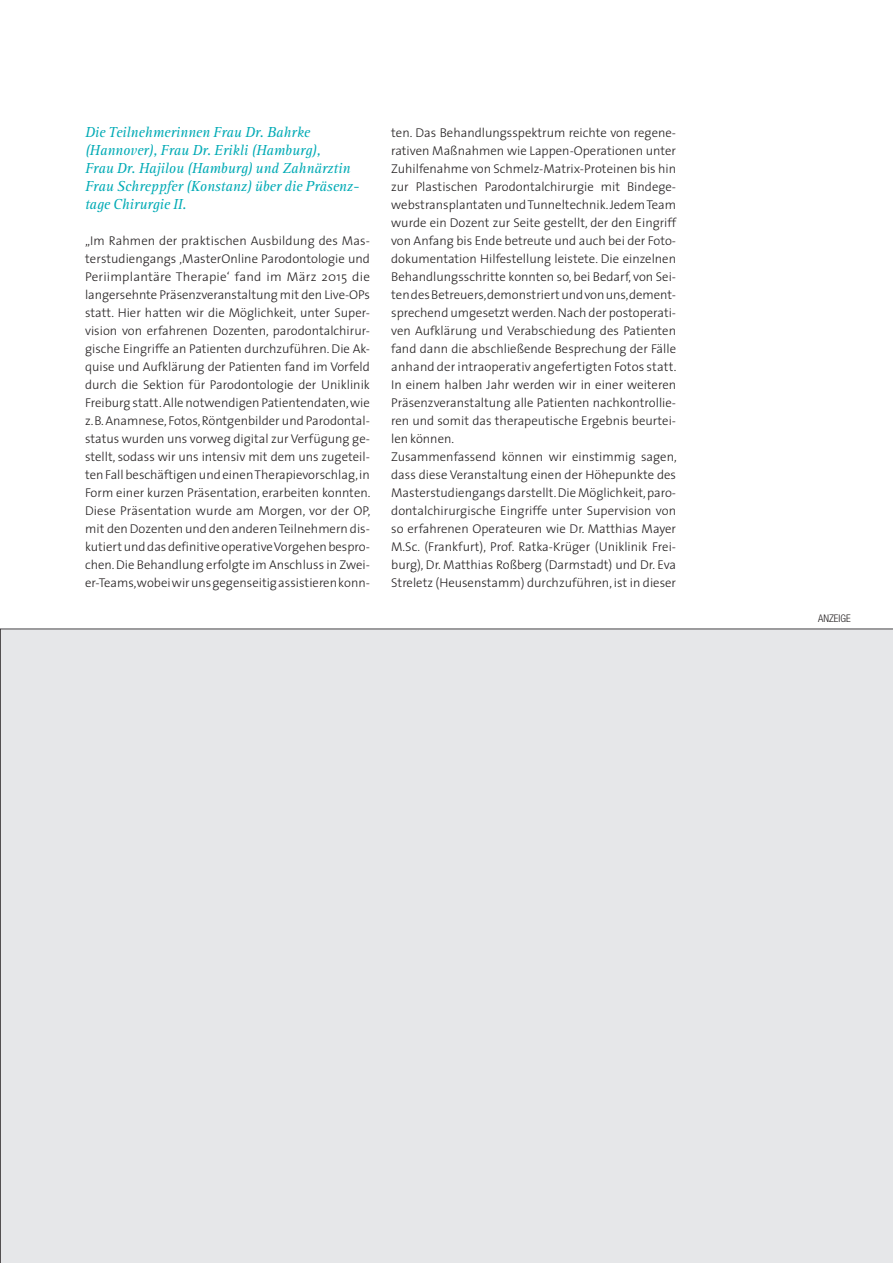
<style>
.page{position:relative;width:893px;height:1263px;background:#fff}
.page>*{position:absolute;margin:0;border:0;box-sizing:border-box;transform-origin:0 0}
.t1{font:italic 15px/18px "Rotis Serif";letter-spacing:-.005em;color:#00aab5}
.t2{font:300 12.75px/18px "The Sans";color:#231f20;text-align:justify}
.t3{font:300 condensed 10.5px "Helvetica Neue";color:#231f20}
</style>
<div class="page">
<div style="left:0;top:629px;width:893px;height:634px;background:#e6e7e9"></div>
<p class="t1" style="left:85px;top:124px;width:276px">Die Teilnehmerinnen Frau Dr. Bahrke (Hannover), Frau Dr. Erikli (Hamburg),<br>Frau Dr. Hajilou (Hamburg) und Zahnärztin Frau Schreppfer (Konstanz) über die Präsenz&shy;tage Chirurgie II.</p>
<p class="t2" style="left:85px;top:232px;width:287px">„Im Rahmen der praktischen Ausbildung des Mas&shy;terstudiengangs ,MasterOnline Parodontologie und Periimplantäre Therapie‘ fand im März 2015 die lang ersehnte Präsenzveranstaltung mit den Live-OPs statt. Hier hatten wir die Möglichkeit, unter Super&shy;vision von erfahrenen Dozenten, parodontalchirur&shy;gische Eingriffe an Patienten durchzuführen. Die Ak&shy;quise und Aufklärung der Patienten fand im Vorfeld durch die Sektion für Parodontologie der Uniklinik Freiburg statt. Alle notwendigen Patientendaten, wie z. B. Anamnese, Fotos, Röntgenbilder und Parodontal&shy;status wurden uns vorweg digital zur Verfügung ge&shy;stellt, sodass wir uns intensiv mit dem uns zugeteil&shy;ten Fall beschäftigen und einen Therapievorschlag, in Form einer kurzen Präsentation, erarbeiten konnten.<br>Diese Präsentation wurde am Morgen, vor der OP, mit den Dozenten und den anderen Teilnehmern dis&shy;kutiert und das definitive operative Vorgehen bespro&shy;chen. Die Behandlung erfolgte im Anschluss in Zwei&shy;er-Teams, wobei wir uns gegenseitig assistieren konn-</p>
<p class="t2" style="left:391px;top:124px;width:287px;text-align:left">ten. Das Behandlungsspektrum reichte von regene&shy;rativen Maßnahmen wie Lappen-Operationen unter Zuhilfenahme von Schmelz-Matrix-Proteinen bis hin zur Plastischen Parodontalchirurgie mit Bindege&shy;webstransplantaten und Tunneltechnik. Jedem Team wurde ein Dozent zur Seite gestellt, der den Eingriff von Anfang bis Ende betreute und auch bei der Foto&shy;dokumentation Hilfestellung leistete. Die einzelnen Behandlungsschritte konnten so, bei Bedarf, von Sei&shy;ten des Betreuers, demonstriert und von uns, dement&shy;sprechend umgesetzt werden. Nach der postoperati&shy;ven Aufklärung und Verabschiedung des Patienten fand dann die abschließende Besprechung der Fälle anhand der intraoperativ angefertigten Fotos statt.<br>In einem halben Jahr werden wir in einer weiteren Präsenzveranstaltung alle Patienten nachkontrollie&shy;ren und somit das therapeutische Ergebnis beurtei&shy;len können.<br>Zusammenfassend können wir einstimmig sagen, dass diese Veranstaltung einen der Höhepunkte des Masterstudiengangs darstellt. Die Möglichkeit, paro&shy;dontalchirurgische Eingriffe unter Supervision von so erfahrenen Operateuren wie Dr. Matthias Mayer M.Sc. (Frankfurt), Prof. Ratka-Krüger (Uniklinik Frei&shy;burg), Dr. Matthias Roßberg (Darmstadt) und Dr. Eva Streletz (Heusenstamm) durchzuführen, ist in dieser</p>
<p class="t3" style="left:818px;top:612px;width:34px">ANZEIGE</p>
</div>
